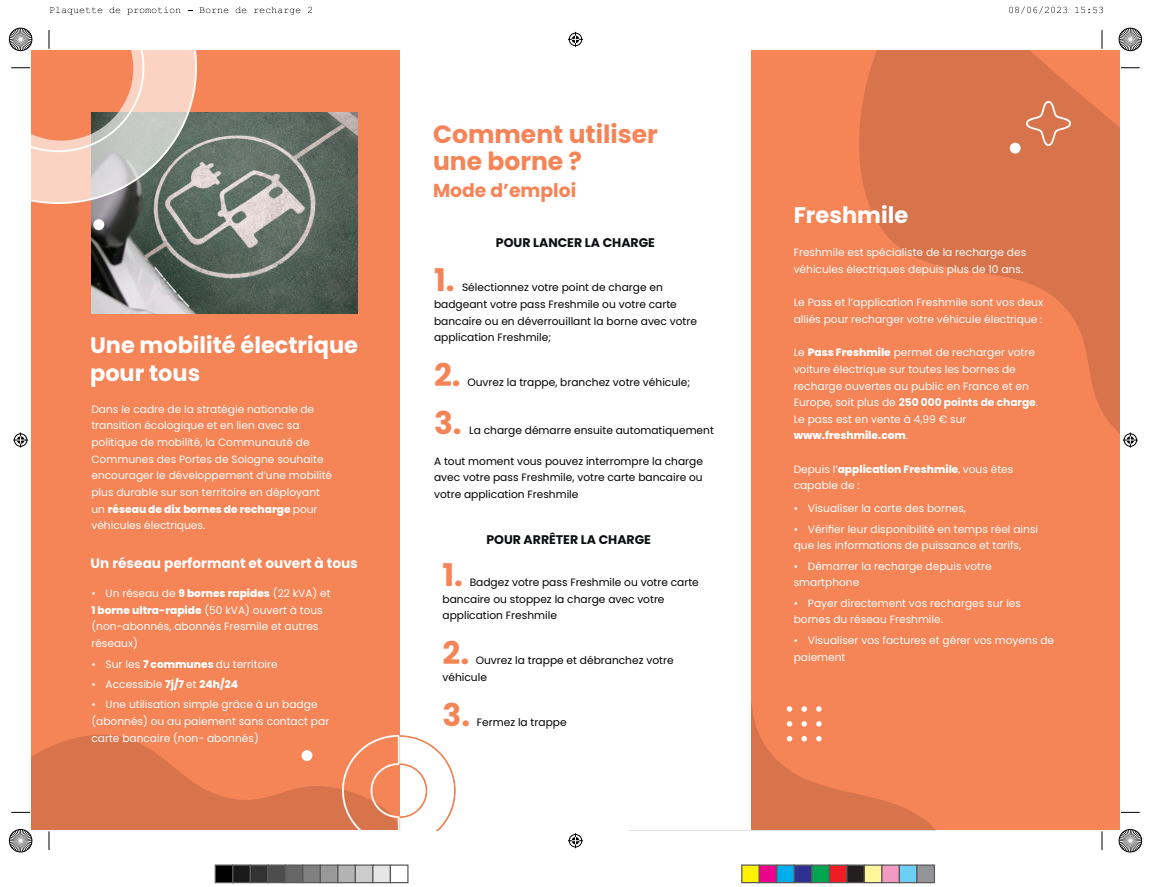
<style>
.page{position:relative;width:1151px;height:887px;background:#fff}
.page>*{position:absolute;margin:0;border:0;box-sizing:border-box;transform-origin:0 0}
.t1{font:700 31.25px "Poppins";color:#f58457}
.t2{font:700 25px/27.5px "Poppins";color:#f58457}
.t3{font:700 22.5px "Poppins";color:#fff}
.t4{font:700 22.38px/27.8px "Poppins";color:#fff}
.t5{font:700 18.75px "Poppins";color:#f58457}
.t6{font:700 13.62px "Poppins";color:#fff}
.t7{font:700 12.5px "Poppins";color:#0c0e10}
.t8{font:10.62px/16.6px "Poppins";color:#fff}
.t9{font:10.62px/16.6px "Poppins";color:#000001}
.s1{font-weight:800}
.s2{font-weight:700}
</style>
<div class="page">
<div style="left:751px;top:50px;width:368px;height:780px;background:#f58457"></div>
<svg style="left:859px;top:50px;width:260px;height:383px;fill:#d7744c"></svg>
<svg style="left:751px;top:702px;width:185px;height:128px"></svg>
<div style="left:31px;top:50px;width:369px;height:779px;background:#f58457"></div>
<img style="left:91px;top:113px;width:266px;height:200px">
<img style="left:400px;top:735px;width:55px;height:95px">
<div style="left:1009px;top:143px;width:11px;height:10px;background:#fff;border-radius:50%"></div>
<img style="left:1026px;top:102px;width:43px;height:44px">
<div style="left:93px;top:219px;width:11px;height:11px;background:#fff;border-radius:50%"></div>
<svg style="left:786px;top:706px;width:35px;height:35px"></svg>
<svg style="left:50px;top:7px;width:52px;height:8px"></svg>
<svg style="left:110px;top:7px;width:10px;height:6px"></svg>
<svg style="left:127px;top:7px;width:53px;height:8px"></svg>
<svg style="left:199px;top:7px;width:29px;height:6px"></svg>
<svg style="left:236px;top:7px;width:10px;height:6px"></svg>
<svg style="left:254px;top:7px;width:46px;height:8px"></svg>
<svg style="left:308px;top:7px;width:4px;height:6px"></svg>
<svg style="left:1009px;top:6px;width:57px;height:8px"></svg>
<svg style="left:1075px;top:7px;width:27px;height:6px"></svg>
<svg style="left:13px;top:432px;width:15px;height:15px"></svg>
<svg style="left:1122px;top:432px;width:15px;height:15px"></svg>
<svg style="left:568px;top:32px;width:15px;height:15px"></svg>
<svg style="left:568px;top:833px;width:15px;height:15px"></svg>
<svg style="left:1118px;top:28px;width:23px;height:23px"></svg>
<svg style="left:1118px;top:829px;width:23px;height:23px"></svg>
<svg style="left:9px;top:28px;width:187px;height:175px"></svg>
<svg style="left:1101px;top:30px;width:1px;height:19px"></svg>
<svg style="left:1121px;top:67px;width:18px;height:2px"></svg>
<svg style="left:9px;top:734px;width:391px;height:118px"></svg>
<svg style="left:1121px;top:811px;width:18px;height:2px"></svg>
<svg style="left:1101px;top:831px;width:1px;height:19px"></svg>
<div style="left:215px;top:864px;width:18px;height:19px;background:#000;border:1px solid #595959"></div>
<div style="left:232px;top:864px;width:19px;height:19px;background:#1a1a1a;border:1px solid #595959"></div>
<div style="left:250px;top:864px;width:18px;height:19px;background:#333;border:1px solid #595959"></div>
<div style="left:267px;top:864px;width:19px;height:19px;background:#4d4d4d;border:1px solid #595959"></div>
<div style="left:285px;top:864px;width:18px;height:19px;background:#666;border:1px solid #595959"></div>
<div style="left:302px;top:864px;width:19px;height:19px;background:#808080;border:1px solid #595959"></div>
<div style="left:320px;top:864px;width:18px;height:19px;background:#999;border:1px solid #595959"></div>
<div style="left:337px;top:864px;width:19px;height:19px;background:#b3b3b3;border:1px solid #595959"></div>
<div style="left:355px;top:864px;width:18px;height:19px;background:#ccc;border:1px solid #595959"></div>
<div style="left:372px;top:864px;width:19px;height:19px;background:#e6e6e6;border:1px solid #595959"></div>
<div style="left:390px;top:864px;width:18px;height:19px;background:#fff;border:1px solid #595959"></div>
<div style="left:741px;top:864px;width:19px;height:19px;background:#fff101;border:1px solid #595959"></div>
<div style="left:758px;top:864px;width:19px;height:19px;background:#ed028c;border:1px solid #595959"></div>
<div style="left:776px;top:864px;width:19px;height:19px;background:#00aeef;border:1px solid #595959"></div>
<div style="left:793px;top:864px;width:19px;height:19px;background:#2e3092;border:1px solid #595959"></div>
<div style="left:811px;top:864px;width:19px;height:19px;background:#00a54f;border:1px solid #595959"></div>
<div style="left:828px;top:864px;width:19px;height:19px;background:#ee1d23;border:1px solid #595959"></div>
<div style="left:846px;top:864px;width:19px;height:19px;background:#231f20;border:1px solid #595959"></div>
<div style="left:863px;top:864px;width:19px;height:19px;background:#fff79a;border:1px solid #595959"></div>
<div style="left:881px;top:864px;width:19px;height:19px;background:#f499c2;border:1px solid #595959"></div>
<div style="left:898px;top:864px;width:19px;height:19px;background:#6bcff6;border:1px solid #595959"></div>
<div style="left:916px;top:864px;width:19px;height:19px;background:#939598;border:1px solid #595959"></div>
<h3 class="t4" style="left:90px;top:331px;width:269px">Une mobilité électrique pour tous</h3>
<p class="t8" style="left:91px;top:401px;width:242px">Dans le cadre de la stratégie nationale de transition écologique et en lien avec sa politique de mobilité, la Communauté de Communes des Portes de Sologne souhaite encourager le développement d’une mobilité plus durable sur son territoire en déployant un <span class="s1">réseau de dix bornes de recharge</span> pour véhicules électriques.</p>
<p class="t6" style="left:91px;top:553px;width:269px">Un réseau performant et ouvert à tous</p>
<p class="t8" style="left:91px;top:585px;width:241px">• Un réseau de <span class="s1">9 bornes rapides</span> (22 kVA) et <span class="s1">1 borne ultra-rapide</span> (50 kVA) ouvert à tous (non-abonnés, abonnés Fresmile et autres réseaux)</p>
<p class="t8" style="left:91px;top:655px;width:188px">• Sur les <span class="s1">7 communes</span> du territoire</p>
<p class="t8" style="left:91px;top:676px;width:148px">• Accessible <span class="s1">7j/7</span> et <span class="s1">24h/24</span></p>
<p class="t8" style="left:91px;top:696px;width:239px">• Une utilisation simple grâce à un badge (abonnés) ou au paiement sans contact par carte bancaire (non- abonnés)</p>
<h2 class="t2" style="left:433px;top:120px;width:226px">Comment utiliser une borne ?</h2>
<h3 class="t5" style="left:433px;top:177px;width:145px">Mode d’emploi</h3>
<p class="t7" style="left:496px;top:233px;width:161px">POUR LANCER LA CHARGE</p>
<h1 class="t1" style="left:434px;top:258px;width:22px">1.</h1>
<p class="t9" style="left:434px;top:279px;width:264px;text-indent:28px">Sélectionnez votre point de charge en badgeant votre pass Freshmile ou votre carte bancaire ou en déverrouillant la borne avec votre application Freshmile;</p>
<h1 class="t1" style="left:434px;top:353px;width:28px">2.</h1>
<p class="t9" style="left:467px;top:374px;width:224px">Ouvrez la trappe, branchez votre véhicule;</p>
<h1 class="t1" style="left:434px;top:401px;width:29px">3.</h1>
<p class="t9" style="left:469px;top:422px;width:246px">La charge démarre ensuite automatiquement</p>
<p class="t9" style="left:434px;top:453px;width:270px;text-align:justify">A tout moment vous pouvez interrompre la charge avec votre pass Freshmile, votre carte bancaire ou votre application Freshmile</p>
<p class="t7" style="left:486px;top:531px;width:166px">POUR ARRÊTER LA CHARGE</p>
<h1 class="t1" style="left:442px;top:553px;width:22px">1.</h1>
<p class="t9" style="left:442px;top:574px;width:258px;text-indent:27px">Badgez votre pass Freshmile ou votre carte bancaire ou stoppez la charge avec votre application Freshmile</p>
<h1 class="t1" style="left:442px;top:631px;width:28px">2.</h1>
<p class="t9" style="left:442px;top:652px;width:232px;text-indent:33px">Ouvrez la trappe et débranchez votre véhicule</p>
<h1 class="t1" style="left:442px;top:693px;width:29px">3.</h1>
<p class="t9" style="left:477px;top:714px;width:91px">Fermez la trappe</p>
<h3 class="t3" style="left:793px;top:199px;width:116px">Freshmile</h3>
<p class="t8" style="left:793px;top:244px;width:234px">Freshmile est spécialiste de la recharge des véhicules électriques depuis plus de 10 ans.</p>
<p class="t8" style="left:793px;top:294px;width:251px">Le Pass et l’application Freshmile sont vos deux alliés pour recharger votre véhicule électrique :</p>
<p class="t8" style="left:793px;top:344px;width:246px">Le <span class="s1">Pass Freshmile</span> permet de recharger votre voiture électrique sur toutes les bornes de recharge ouvertes au public en France et en Europe, soit plus de <span class="s2">250 000 points de charge</span>.<br>Le pass est en vente à 4,99 € sur <span class="s1">www.freshmile.com</span>.</p>
<p class="t8" style="left:793px;top:461px;width:221px">Depuis l’<span class="s1">application Freshmile</span>, vous êtes capable de :</p>
<p class="t8" style="left:793px;top:500px;width:174px">• Visualiser la carte des bornes,</p>
<p class="t8" style="left:793px;top:520px;width:246px">• Vérifier leur disponibilité en temps réel ainsi que les informations de puissance et tarifs,</p>
<p class="t8" style="left:793px;top:557px;width:199px">• Démarrer la recharge depuis votre smartphone</p>
<p class="t8" style="left:793px;top:595px;width:229px">• Payer directement vos recharges sur les bornes du réseau Freshmile.</p>
<p class="t8" style="left:793px;top:632px;width:262px">• Visualiser vos factures et gérer vos moyens de paiement</p>
</div>
